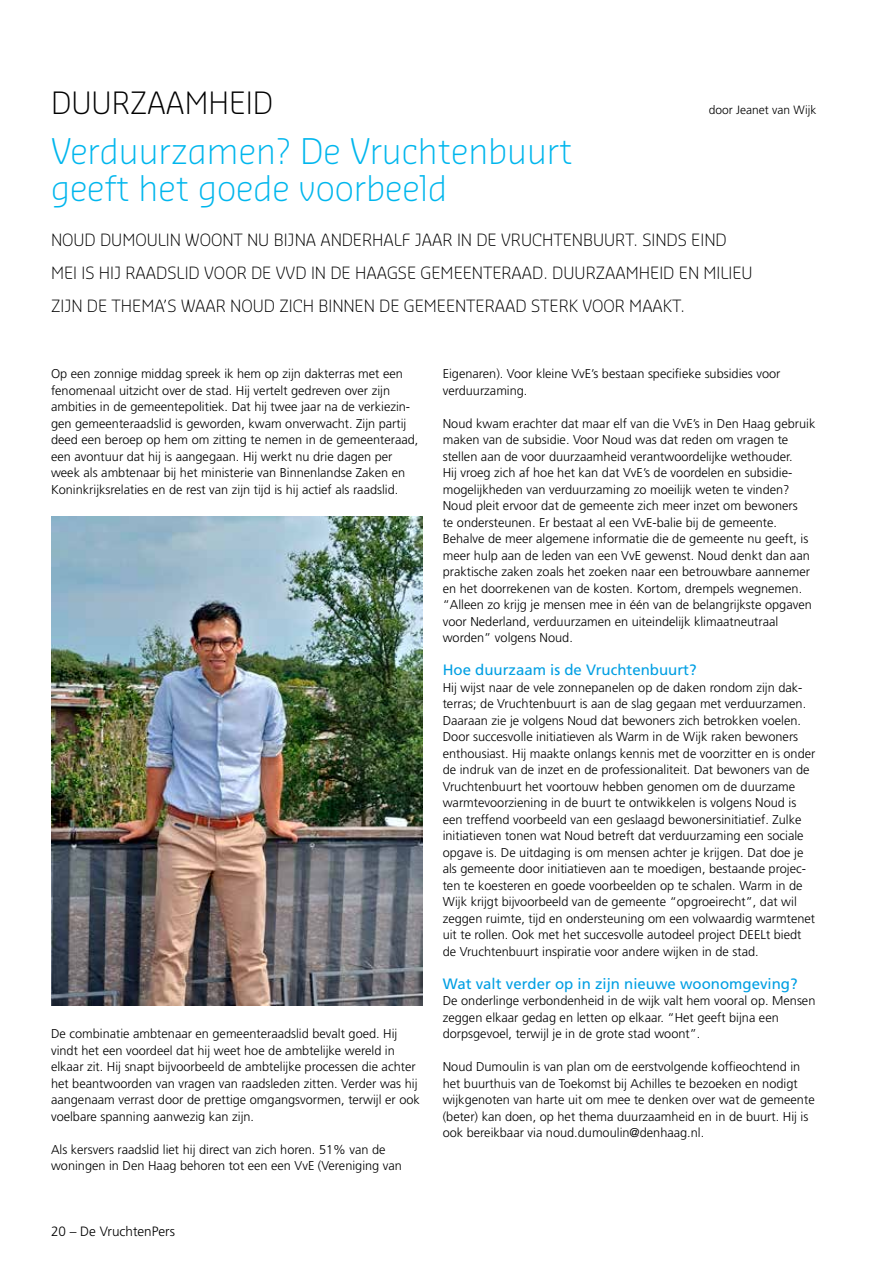
<style>
.page{position:relative;width:893px;height:1263px;background:#fff}
.page>*{position:absolute;margin:0;border:0;box-sizing:border-box;transform-origin:0 0}
.t1{font:300 34.5px/37.5px "Sansa Std";color:#00b6ed}
.t2{font:300 30px "Sansa Std";color:#000}
.t3{font:300 16.5px/33px "Sansa Std";color:#000}
.t4{font:15px "Frutiger LT Std";color:#009fe3}
.t5{font:300 13.5px "Frutiger LT Std";color:#000}
.t6{font:300 12.75px/16.5px "Frutiger LT Std";color:#000}
.t7{font:300 12px "Frutiger LT Std";color:#000}
</style>
<div class="page">
<img style="left:51px;top:517px;width:371px;height:488px">
<h2 class="t2" style="left:51px;top:83px;width:224px">DUURZAAMHEID</h2>
<h1 class="t1" style="left:51px;top:131px;width:523px">Verduurzamen? De Vruchtenbuurt geeft het goede voorbeeld</h1>
<p class="t7" style="left:709px;top:103px;width:109px">door Jeanet van Wijk</p>
<p class="t3" style="left:51px;top:223px;width:703px">NOUD DUMOULIN WOONT NU BIJNA ANDERHALF JAAR IN DE VRUCHTENBUURT. SINDS EIND<br>MEI IS HIJ RAADSLID VOOR DE VVD IN DE HAAGSE GEMEENTERAAD. DUURZAAMHEID EN MILIEU<br>ZIJN DE THEMA’S WAAR NOUD ZICH BINNEN DE GEMEENTERAAD STERK VOOR MAAKT.</p>
<p class="t6" style="left:51px;top:366px;width:369px">Op een zonnige middag spreek ik hem op zijn dakterras met een fenomenaal uitzicht over de stad. Hij vertelt gedreven over zijn ambities in de gemeentepolitiek. Dat hij twee jaar na de verkiezin&shy;gen gemeenteraadslid is geworden, kwam onverwacht. Zijn partij deed een beroep op hem om zitting te nemen in de gemeenteraad, een avontuur dat hij is aangegaan. Hij werkt nu drie dagen per week als ambtenaar bij het ministerie van Binnenlandse Zaken en Koninkrijksrelaties en de rest van zijn tijd is hij actief als raadslid.</p>
<p class="t6" style="left:51px;top:1026px;width:370px">De combinatie ambtenaar en gemeenteraadslid bevalt goed. Hij vindt het een voordeel dat hij weet hoe de ambtelijke wereld in elkaar zit. Hij snapt bijvoorbeeld de ambtelijke processen die achter het beantwoorden van vragen van raadsleden zitten. Verder was hij aangenaam verrast door de prettige omgangsvormen, terwijl er ook voelbare spanning aanwezig kan zijn.</p>
<p class="t6" style="left:51px;top:1141px;width:352px">Als kersvers raadslid liet hij direct van zich horen. 51% van de woningen in Den Haag behoren tot een een VvE (Vereniging van</p>
<p class="t5" style="left:51px;top:1224px;width:126px">20 – De VruchtenPers</p>
<p class="t6" style="left:443px;top:366px;width:339px">Eigenaren). Voor kleine VvE’s bestaan specifieke subsidies voor verduurzaming.</p>
<p class="t6" style="left:443px;top:415px;width:374px">Noud kwam erachter dat maar elf van die VvE’s in Den Haag gebruik maken van de subsidie. Voor Noud was dat reden om vragen te stellen aan de voor duurzaamheid verantwoordelijke wethouder.<br>Hij vroeg zich af hoe het kan dat VvE’s de voordelen en subsidie&shy;mogelijkheden van verduurzaming zo moeilijk weten te vinden?<br>Noud pleit ervoor dat de gemeente zich meer inzet om bewoners<br>te ondersteunen. Er bestaat al een VvE-balie bij de gemeente.<br>Behalve de meer algemene informatie die de gemeente nu geeft, is meer hulp aan de leden van een VvE gewenst. Noud denkt dan aan praktische zaken zoals het zoeken naar een betrouwbare aannemer en het doorrekenen van de kosten. Kortom, drempels wegnemen. “Alleen zo krijg je mensen mee in één van de belangrijkste opgaven voor Nederland, verduurzamen en uiteindelijk klimaatneutraal worden” volgens Noud.</p>
<p class="t4" style="left:443px;top:661px;width:255px">Hoe duurzaam is de Vruchtenbuurt?</p>
<p class="t6" style="left:443px;top:679px;width:374px">Hij wijst naar de vele zonnepanelen op de daken rondom zijn dak&shy;terras; de Vruchtenbuurt is aan de slag gegaan met verduurzamen.<br>Daaraan zie je volgens Noud dat bewoners zich betrokken voelen.<br>Door succesvolle initiatieven als Warm in de Wijk raken bewoners enthousiast. Hij maakte onlangs kennis met de voorzitter en is onder de indruk van de inzet en de professionaliteit. Dat bewoners van de Vruchtenbuurt het voortouw hebben genomen om de duurzame warmtevoorziening in de buurt te ontwikkelen is volgens Noud is een treffend voorbeeld van een geslaagd bewonersinitiatief. Zulke initiatieven tonen wat Noud betreft dat verduurzaming een sociale opgave is. De uitdaging is om mensen achter je krijgen. Dat doe je als gemeente door initiatieven aan te moedigen, bestaande projec&shy;ten te koesteren en goede voorbeelden op te schalen. Warm in de Wijk krijgt bijvoorbeeld van de gemeente “opgroeirecht”, dat wil zeggen ruimte, tijd en ondersteuning om een volwaardig warmtenet uit te rollen. Ook met het succesvolle autodeel project DEELt biedt de Vruchtenbuurt inspiratie voor andere wijken in de stad.</p>
<p class="t4" style="left:443px;top:975px;width:356px">Wat valt verder op in zijn nieuwe woonomgeving?</p>
<p class="t6" style="left:443px;top:993px;width:374px">De onderlinge verbondenheid in de wijk valt hem vooral op. Mensen zeggen elkaar gedag en letten op elkaar. “Het geeft bijna een dorpsgevoel, terwijl je in de grote stad woont”.</p>
<p class="t6" style="left:443px;top:1059px;width:373px">Noud Dumoulin is van plan om de eerstvolgende koffieochtend in het buurthuis van de Toekomst bij Achilles te bezoeken en nodigt wijkgenoten van harte uit om mee te denken over wat de gemeente (beter) kan doen, op het thema duurzaamheid en in de buurt. Hij is ook bereikbaar via noud.dumoulin@denhaag.nl.</p>
</div>
